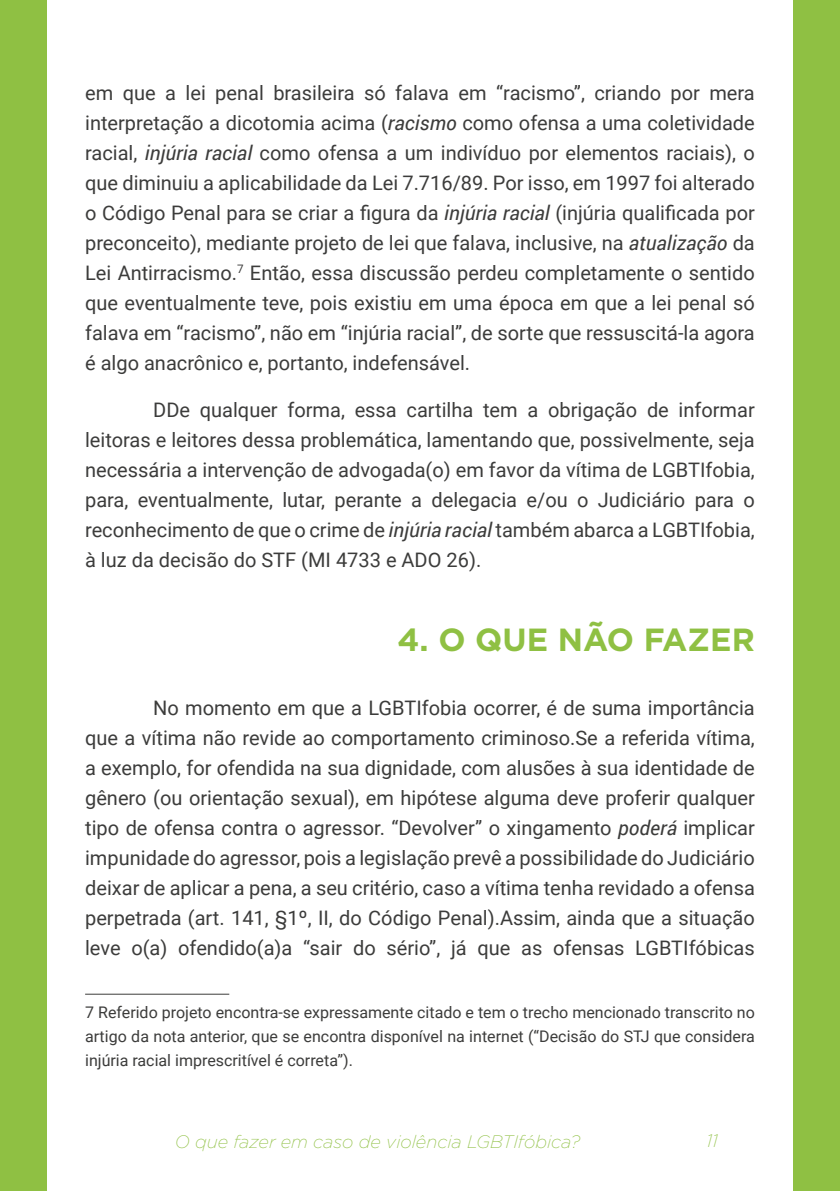
<style>
.page{position:relative;width:840px;height:1191px;background:#fff}
.page>*{position:absolute;margin:0;border:0;box-sizing:border-box;transform-origin:0 0}
.t1{font:700 32px "Gotham";color:#8fc043}
.t2{font:20px/30px "Roboto";color:#3c3c3b;text-align:justify}
.t3{font:italic 200 18px "Gotham";color:#8fc043}
.t4{font:16px/24px "Roboto";color:#3c3c3b;text-align:justify}
.s1{font-style:italic}
</style>
<div class="page">
<hr style="left:85px;top:993px;width:144px;height:1px;background:#3c3c3b">
<div style="left:0;top:0;width:47px;height:1191px;background:#8fc043"></div>
<div style="left:792px;top:0;width:47px;height:1191px;background:#8fc043"></div>
<p class="t2" style="left:85px;top:77px;width:671px">em que a lei penal brasileira só falava em “racismo”, criando por mera interpretação a dicotomia acima (<span class="s1">racismo</span> como ofensa a uma coletividade racial, <span class="s1">injúria racial</span> como ofensa a um indivíduo por elementos raciais), o que diminuiu a aplicabilidade da Lei 7.716/89. Por isso, em 1997 foi alterado o Código Penal para se criar a figura da <span class="s1">injúria racial</span> (injúria qualificada por preconceito), mediante projeto de lei que falava, inclusive, na <span class="s1">atualização</span> da Lei Antirracismo.<sup>7</sup> Então, essa discussão perdeu completamente o sentido que eventualmente teve, pois existiu em uma época em que a lei penal só falava em “racismo”, não em “injúria racial”, de sorte que ressuscitá-la agora é algo anacrônico e, portanto, indefensável.</p>
<p class="t2" style="left:85px;top:394px;width:670px;text-indent:68px">DDe qualquer forma, essa cartilha tem a obrigação de informar leitoras e leitores dessa problemática, lamentando que, possivelmente, seja necessária a intervenção de advogada(o) em favor da vítima de LGBTIfobia, para, eventualmente, lutar, perante a delegacia e/ou o Judiciário para o reconhecimento de que o crime de <span class="s1">injúria racial</span> também abarca a LGBTIfobia, à luz da decisão do STF (MI 4733 e ADO 26).</p>
<h1 class="t1" style="left:397px;top:618px;width:358px">4. O QUE NÃO FAZER</h1>
<p class="t2" style="left:85px;top:692px;width:671px;text-indent:68px">No momento em que a LGBTIfobia ocorrer, é de suma importância que a vítima não revide ao comportamento criminoso.Se a referida vítima, a exemplo, for ofendida na sua dignidade, com alusões à sua identidade de gênero (ou orientação sexual), em hipótese alguma deve proferir qualquer tipo de ofensa contra o agressor. “Devolver” o xingamento <span class="s1">poderá</span> implicar impunidade do agressor, pois a legislação prevê a possibilidade do Judiciário deixar de aplicar a pena, a seu critério, caso a vítima tenha revidado a ofensa perpetrada (art. 141, §1º, II, do Código Penal).Assim, ainda que a situação leve o(a) ofendido(a)a “sair do sério”, já que as ofensas LGBTIfóbicas</p>
<p class="t4" style="left:85px;top:1000px;width:670px">7 Referido projeto encontra-se expressamente citado e tem o trecho mencionado transcrito no artigo da nota anterior, que se encontra disponível na internet (“Decisão do STJ que considera injúria racial imprescritível é correta”).</p>
<p class="t3" style="left:174px;top:1131px;width:407px">O que fazer em caso de violência LGBTIfóbica?</p>
<p class="t3" style="left:706px;top:1130px;width:13px">11</p>
</div>
